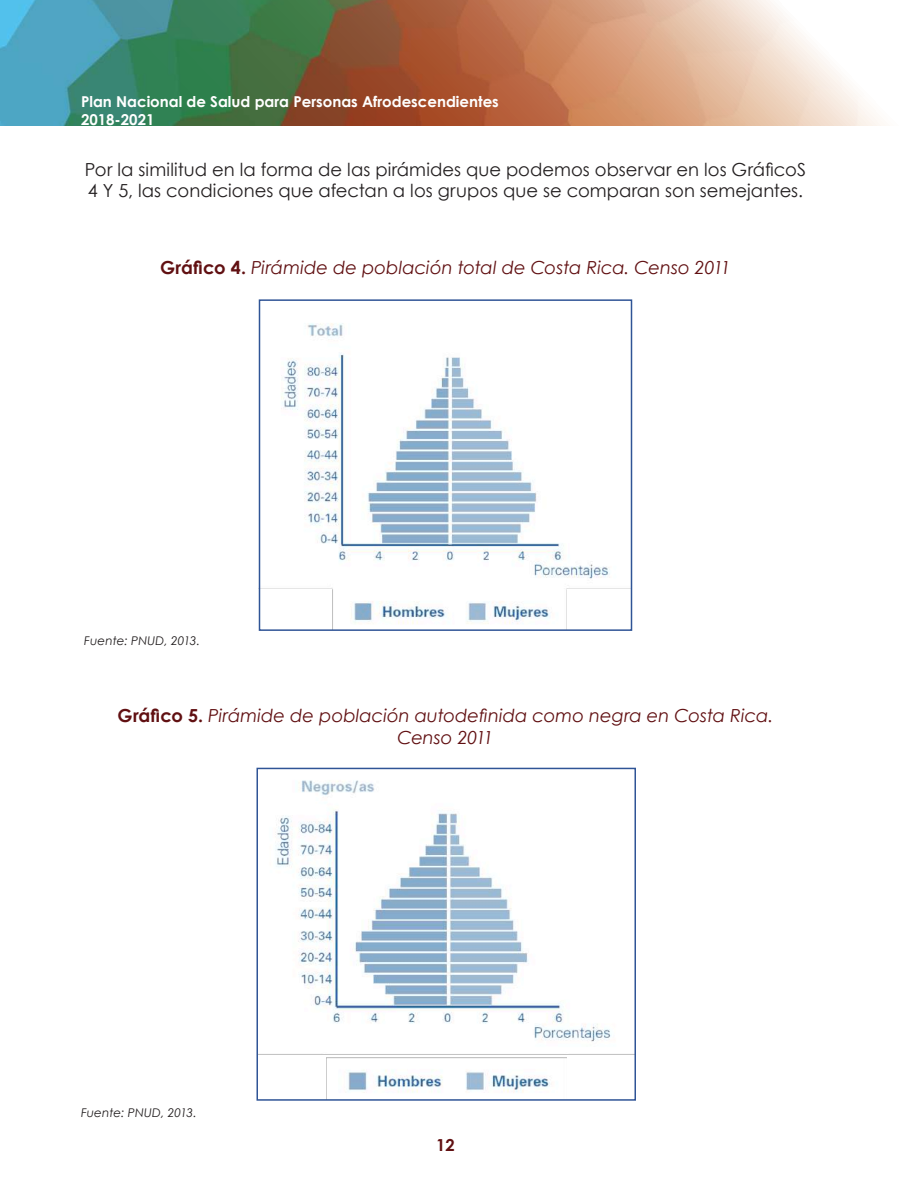
<style>
.page{position:relative;width:918px;height:1188px;background:#fff}
.page>*{position:absolute;margin:0;border:0;box-sizing:border-box;transform-origin:0 0}
.t1{font:18px/21.6px "Century Gothic";letter-spacing:.005em;color:#231f20}
.t2{font:italic 18px/21.6px "Century Gothic";color:#611012;text-align:center}
.t3{font:700 16.5px "Century Gothic";color:#611012}
.t4{font:700 15px/18px "Century Gothic";color:#fff}
.t5{font:italic 12px "Century Gothic";letter-spacing:.005em;color:#231f20}
.s1{font-weight:700;font-style:normal}
</style>
<div class="page">
<img style="left:0;top:0;width:880px;height:125px">
<img style="left:262px;top:323px;width:367px;height:305px">
<div style="left:259px;top:299px;width:373px;height:332px;border:2px solid #2f5496"></div>
<img style="left:259px;top:780px;width:374px;height:318px">
<div style="left:256px;top:768px;width:380px;height:333px;border:2px solid #2f5496"></div>
<p class="t4" style="left:81px;top:92px;width:419px">Plan Nacional de Salud para Personas Afrodescendientes<br>2018-2021</p>
<p class="t1" style="left:85px;top:158px;width:723px">Por la similitud en la forma de las pirámides que podemos observar en los GráficoS<br>4 Y 5, las condiciones que afectan a los grupos que se comparan son semejantes.</p>
<p class="t2" style="left:160px;top:256px;width:572px"><span class="s1">Gráfico 4.</span> Pirámide de población total de Costa Rica. Censo 2011</p>
<p class="t5" style="left:84px;top:634px;width:117px">Fuente: PNUD, 2013.</p>
<p class="t2" style="left:118px;top:705px;width:657px"><span class="s1">Gráfico 5.</span> Pirámide de población autodefinida como negra en Costa Rica.<br>Censo 2011</p>
<p class="t5" style="left:81px;top:1105px;width:117px">Fuente: PNUD, 2013.</p>
<p class="t3" style="left:436px;top:1135px;width:20px">12</p>
</div>
